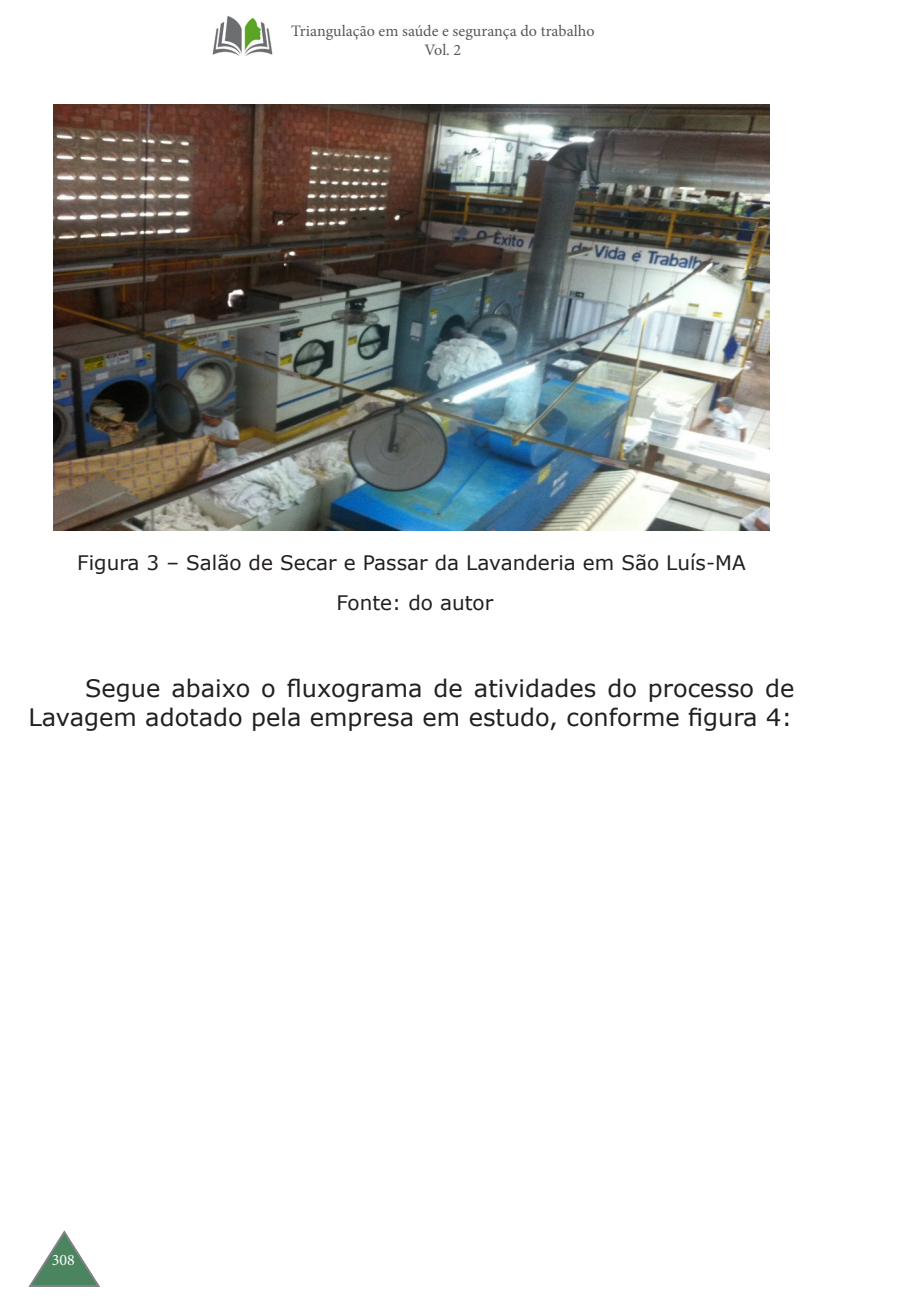
<style>
.page{position:relative;width:908px;height:1304px;background:#fff}
.page>*{position:absolute;margin:0;border:0;box-sizing:border-box;transform-origin:0 0}
.t1{font:24px/28.8px "Verdana";color:#231f20;text-align:right}
.t2{font:20px/40px "Verdana";color:#231f20;text-align:center}
.t3{font:16px/19.2px "Minion Pro";color:#57585a;text-align:center}
.t4{font:16px "Minion Pro";color:#fff}
</style>
<div class="page">
<svg style="left:28px;top:1230px;width:72px;height:57px"></svg>
<img style="left:212px;top:16px;width:61px;height:39px">
<img style="left:53px;top:104px;width:716px;height:426px">
<p class="t3" style="left:291px;top:21px;width:305px">Triangulação em saúde e segurança do trabalho<br>Vol. 2</p>
<p class="t2" style="left:77px;top:543px;width:669px">Figura 3 – Salão de Secar e Passar da Lavanderia em São Luís-MA<br>Fonte: do autor</p>
<p class="t1" style="left:28px;top:674px;width:767px">Segue abaixo o fluxograma de atividades do processo de<br>Lavagem adotado pela empresa em estudo, conforme figura 4:</p>
<p class="t4" style="left:52px;top:1249px;width:25px">308</p>
</div>
